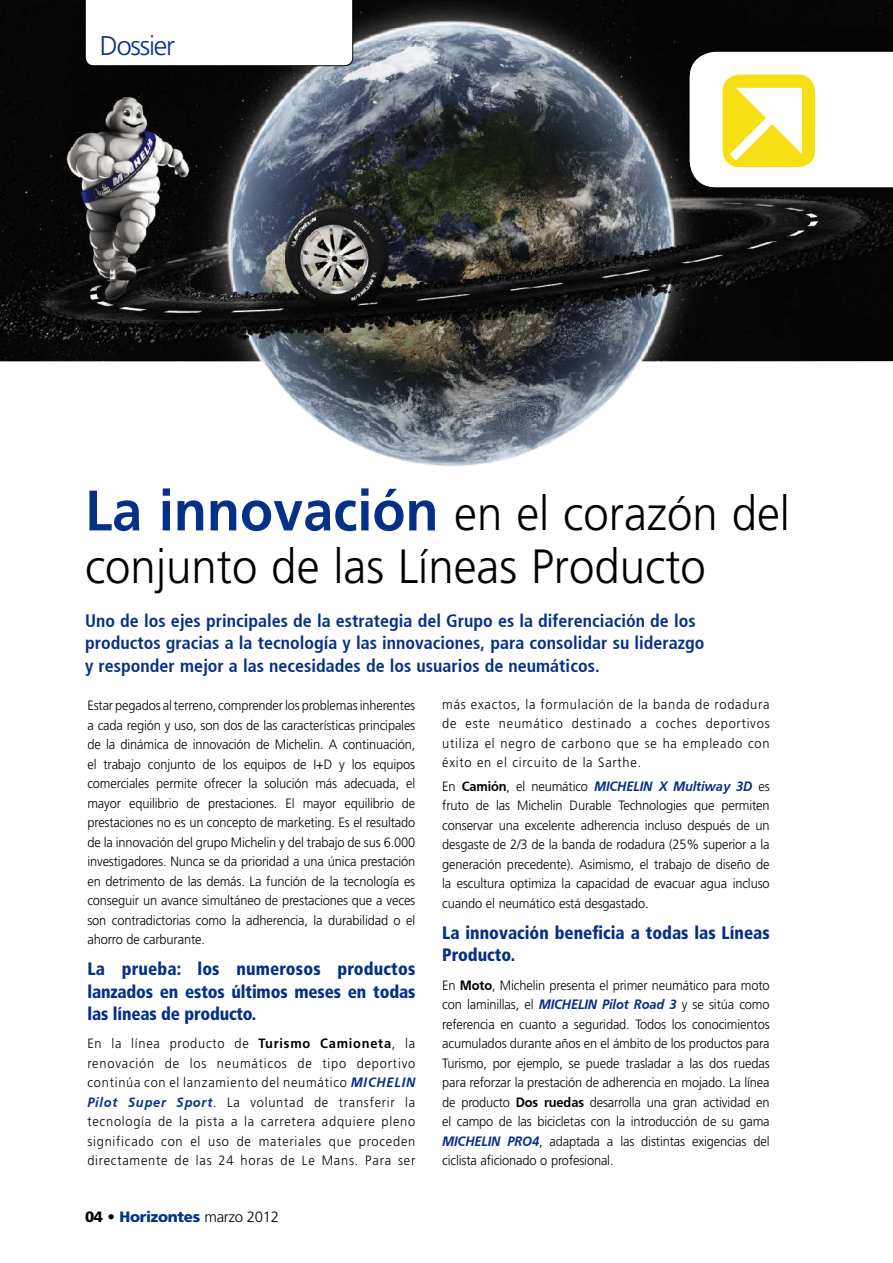
<style>
.page{position:relative;width:893px;height:1263px;background:#fff}
.page>*{position:absolute;margin:0;border:0;box-sizing:border-box;transform-origin:0 0}
.t1{font:300 48px/52.8px "Frutiger";color:#000;scale:.95 1}
.t2{font:300 27px "Frutiger";letter-spacing:-.045em;color:#053087}
.t3{font:18px/22.5px "Frutiger Bold Cn";color:#053087}
.t4{font:900 condensed 18px/22.5px "Frutiger";letter-spacing:-.01em;color:#053087;scale:.95 1}
.t5{font:900 15px "Frutiger";letter-spacing:-.02em;color:#053087}
.t6{font:300 13.5px/19.5px "Frutiger";letter-spacing:-.01em;color:#000;text-align:justify;scale:.95 1}
.s1{font-weight:700;font-size:57px;color:#053087}
.s2{font-weight:700}
.s3{font-weight:700;font-style:italic;color:#053087}
.s4{color:#000}
.s5{font-weight:300;color:#000}
</style>
<div class="page">
<img style="left:0;top:0;width:893px;height:446px">
<svg style="left:85px;top:0;width:268px;height:66px"></svg>
<svg style="left:689px;top:51px;width:204px;height:137px"></svg>
<h2 class="t2" style="left:100px;top:35px;width:77px">Dossier</h2>
<h1 class="t1" style="left:85px;top:491px;width:744px"><span class="s1">La innovación</span> en el corazón del conjunto de las Líneas Producto</h1>
<h3 class="t3" style="left:85px;top:611px;width:621px">Uno de los ejes principales de la estrategia del Grupo es la diferenciación de los productos gracias a la tecnología y las innovaciones, para consolidar su liderazgo y responder mejor a las necesidades de los usuarios de neumáticos.</h3>
<p class="t6" style="left:87px;top:697px;width:347px">Estar pegados al terreno, comprender los problemas inherentes a cada región y uso, son dos de las características principales de la dinámica de innovación de Michelin. A continuación, el trabajo conjunto de los equipos de I+D y los equipos comerciales permite ofrecer la solución más adecuada, el mayor equilibrio de prestaciones. El mayor equilibrio de prestaciones no es un concepto de marketing. Es el resultado de la innovación del grupo Michelin y del trabajo de sus 6.000 investigadores. Nunca se da prioridad a una única prestación en detrimento de las demás. La función de la tecnología es conseguir un avance simultáneo de prestaciones que a veces son contradictorias como la adherencia, la durabilidad o el ahorro de carburante.</p>
<h3 class="t4" style="left:87px;top:959px;width:347px;text-align:justify">La prueba: los numerosos productos lanzados en estos últimos meses en todas las líneas de producto.</h3>
<p class="t6" style="left:87px;top:1035px;width:347px">En la línea producto de <span class="s2">Turismo Camioneta</span>, la renovación de los neumáticos de tipo deportivo continúa con el lanzamiento del neumático <span class="s3">MICHELIN Pilot Super Sport</span>. La voluntad de transferir la tecnología de la pista a la carretera adquiere pleno significado con el uso de materiales que proceden directamente de las 24 horas de Le Mans. Para ser</p>
<p class="t6" style="left:442px;top:695px;width:346px">más exactos, la formulación de la banda de rodadura de este neumático destinado a coches deportivos utiliza el negro de carbono que se ha empleado con éxito en el circuito de la Sarthe.</p>
<p class="t6" style="left:442px;top:777px;width:346px">En <span class="s2">Camión</span>, el neumático <span class="s3">MICHELIN X Multiway 3D</span> es fruto de las Michelin Durable Technologies que permiten conservar una excelente adherencia incluso después de un desgaste de 2/3 de la banda de rodadura (25% superior a la generación precedente). Asimismo, el trabajo de diseño de la escultura optimiza la capacidad de evacuar agua incluso cuando el neumático está desgastado.</p>
<h3 class="t4" style="left:442px;top:923px;width:346px">La innovación beneficia a todas las Líneas<br>Producto.</h3>
<p class="t6" style="left:442px;top:976px;width:346px">En <span class="s2">Moto</span>, Michelin presenta el primer neumático para moto con laminillas, el <span class="s3">MICHELIN Pilot Road 3</span> y se sitúa como referencia en cuanto a seguridad. Todos los conocimientos acumulados durante años en el ámbito de los productos para Turismo, por ejemplo, se puede trasladar a las dos ruedas para reforzar la prestación de adherencia en mojado. La línea de producto <span class="s2">Dos ruedas</span> desarrolla una gran actividad en el campo de las bicicletas con la introducción de su gama <span class="s3">MICHELIN PRO4</span>, adaptada a las distintas exigencias del ciclista aficionado o profesional.</p>
<p class="t5" style="left:85px;top:1210px;width:196px"><span class="s4">04 •</span> Horizontes <span class="s5">marzo 2012</span></p>
</div>
